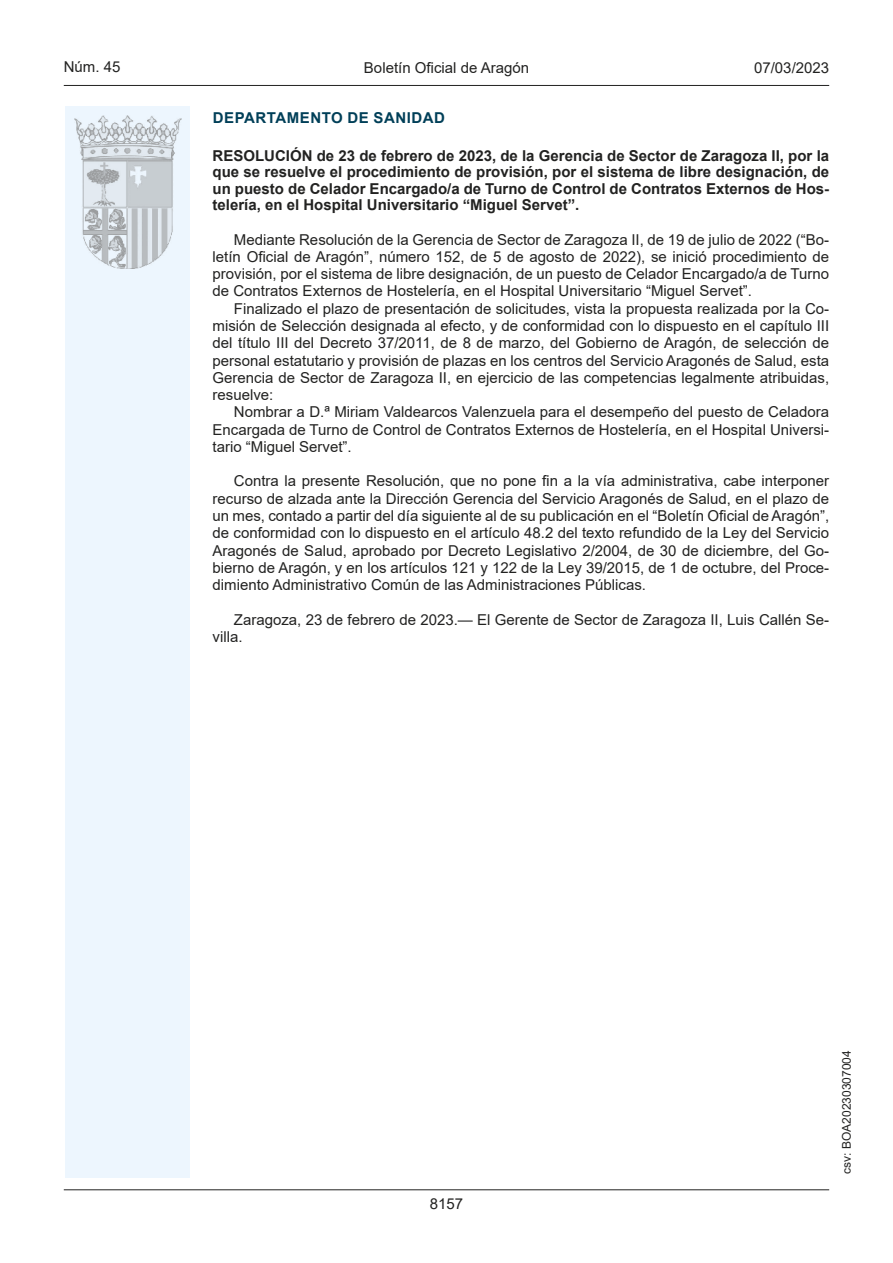
<style>
.page{position:relative;width:893px;height:1263px;background:#fff}
.page>*{position:absolute;margin:0;border:0;box-sizing:border-box;transform-origin:0 0}
.inicio_de_parrafo{font:15px/17.2px "Arial";color:#222221;text-align:justify}
.Titulo_text{font:700 15px/16.5px "Arial";color:#222221;text-align:justify}
.estilo_head-c{font:15px "Arial";color:#222221}
.emisor_text{font:700 15px "Arial";letter-spacing:.035em;color:#003f58}
.estilo_head-d{font:15px "Arial MT2";color:#222221}
.estilo_head-i{font:15px "Arial MT2";color:#222221}
.numero_pagina{font:15px "Arial MT2";color:#222221}
.estilo_head-i-2{font:12px "Arial MT2";color:#222221}
</style>
<div class="page">
<div style="left:65px;top:106px;width:125px;height:1072px;background:#edf6fe"></div>
<img style="left:75px;top:115px;width:106px;height:153px">
<hr style="left:64px;top:85px;width:765px;height:1px;background:#222221">
<hr style="left:64px;top:1189px;width:765px;height:1px;background:#222221">
<p class="estilo_head-i" style="left:64px;top:57px;width:58px">Núm. 45</p>
<p class="estilo_head-c" style="left:364px;top:57px;width:167px">Boletín Oficial de Aragón</p>
<p class="estilo_head-d" style="left:754px;top:57px;width:77px">07/03/2023</p>
<h5 class="emisor_text" style="left:213px;top:107px;width:234px">DEPARTAMENTO DE SANIDAD</h5>
<p class="Titulo_text" style="left:213px;top:147px;width:618px">RESOLUCIÓN de 23 de febrero de 2023, de la Gerencia de Sector de Zaragoza II, por la que se resuelve el procedimiento de provisión, por el sistema de libre designación, de un puesto de Celador Encargado/a de Turno de Control de Contratos Externos de Hos&shy;telería, en el Hospital Universitario “Miguel Servet”.</p>
<p class="inicio_de_parrafo" style="left:213px;top:231px;width:618px;text-indent:21px">Mediante Resolución de la Gerencia de Sector de Zaragoza II, de 19 de julio de 2022 (“Bo&shy;letín Oficial de Aragón”, número 152, de 5 de agosto de 2022), se inició procedimiento de provisión, por el sistema de libre designación, de un puesto de Celador Encargado/a de Turno de Contratos Externos de Hostelería, en el Hospital Universitario “Miguel Servet”.</p>
<p class="inicio_de_parrafo" style="left:213px;top:300px;width:618px;text-indent:21px">Finalizado el plazo de presentación de solicitudes, vista la propuesta realizada por la Co&shy;misión de Selección designada al efecto, y de conformidad con lo dispuesto en el capítulo III del título III del Decreto 37/2011, de 8 de marzo, del Gobierno de Aragón, de selección de personal estatutario y provisión de plazas en los centros del Servicio Aragonés de Salud, esta Gerencia de Sector de Zaragoza II, en ejercicio de las competencias legalmente atribuidas, resuelve:</p>
<p class="inicio_de_parrafo" style="left:213px;top:403px;width:618px;text-indent:21px">Nombrar a D.ª Miriam Valdearcos Valenzuela para el desempeño del puesto de Celadora Encargada de Turno de Control de Contratos Externos de Hostelería, en el Hospital Universi&shy;tario “Miguel Servet”.</p>
<p class="inicio_de_parrafo" style="left:213px;top:472px;width:618px;text-indent:21px">Contra la presente Resolución, que no pone fin a la vía administrativa, cabe interponer recurso de alzada ante la Dirección Gerencia del Servicio Aragonés de Salud, en el plazo de un mes, contado a partir del día siguiente al de su publicación en el “Boletín Oficial de Aragón”, de conformidad con lo dispuesto en el artículo 48.2 del texto refundido de la Ley del Servicio Aragonés de Salud, aprobado por Decreto Legislativo 2/2004, de 30 de diciembre, del Go&shy;bierno de Aragón, y en los artículos 121 y 122 de la Ley 39/2015, de 1 de octubre, del Proce&shy;dimiento Administrativo Común de las Administraciones Públicas.</p>
<p class="inicio_de_parrafo" style="left:213px;top:611px;width:618px;text-indent:21px">Zaragoza, 23 de febrero de 2023.— El Gerente de Sector de Zaragoza II, Luis Callén Se&shy;villa.</p>
<p class="numero_pagina" style="left:430px;top:1193px;width:35px">8157</p>
<p class="estilo_head-i-2" style="left:838px;top:1174px;width:125px;rotate:-90deg">csv: BOA20230307004</p>
</div>
